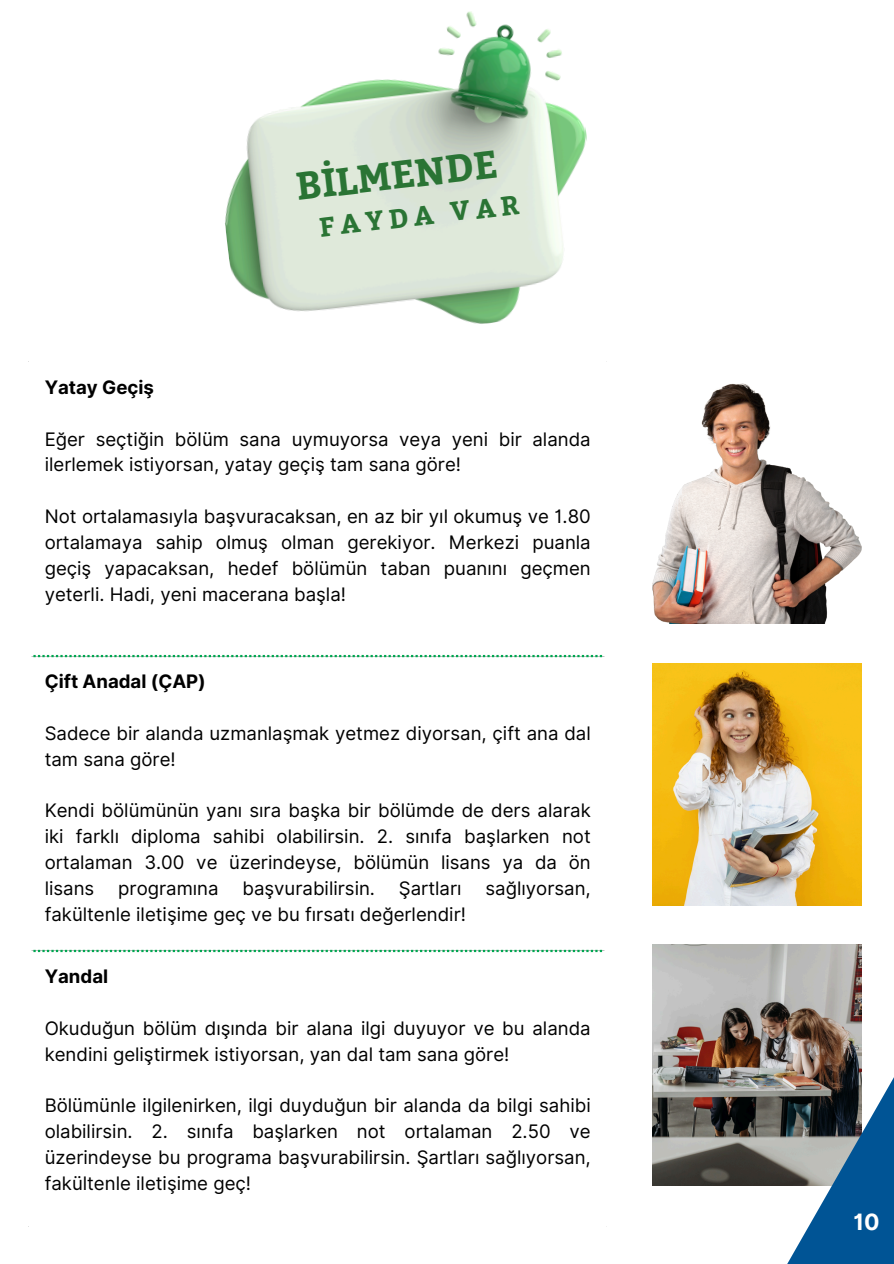
<style>
.page{position:relative;width:894px;height:1264px;background:#fff}
.page>*{position:absolute;margin:0;border:0;box-sizing:border-box;transform-origin:0 0}
.t1{font:700 38.7px "Bitter";color:#2a7434}
.t2{font:700 26.85px "Bitter";color:#2a7434}
.t3{font:700 22.5px "Inter";color:#fff}
.t4{font:18.6px/25.8px "Inter";color:#000}
.t5{font:700 18.6px "Inter";color:#000}
.s1{font-family:"Noto Sans"}
</style>
<div class="page">
<img style="left:225px;top:11px;width:362px;height:313px">
<svg style="left:33px;top:655px;width:569px;height:297px"></svg>
<img style="left:652px;top:383px;width:209px;height:241px">
<img style="left:652px;top:663px;width:209px;height:242px">
<img style="left:652px;top:944px;width:10px;height:241px">
<img style="left:662px;top:867px;width:231px;height:396px">
<p class="t1" style="left:292px;top:159px;width:204px;rotate:-7deg">B<span class="s1">İ</span>LMENDE</p>
<p class="t2" style="left:317px;top:208px;width:202px;rotate:-7deg">FAYDA VAR</p>
<p class="t5" style="left:45px;top:376px;width:111px">Yatay Geçiş</p>
<h1 class="t4" style="left:45px;top:426px;width:547px">Eğer seçtiğin bölüm sana uymuyorsa veya yeni bir alanda ilerlemek istiyorsan, yatay geçiş tam sana göre!</h1>
<p class="t4" style="left:45px;top:503px;width:547px;text-align:justify">Not ortalamasıyla başvuracaksan, en az bir yıl okumuş ve 1.80 ortalamaya sahip olmuş olman gerekiyor. Merkezi puanla geçiş yapacaksan, hedef bölümün taban puanını geçmen yeterli. Hadi, yeni macerana başla!</p>
<p class="t5" style="left:45px;top:670px;width:163px">Çift Anadal (ÇAP)</p>
<p class="t4" style="left:45px;top:720px;width:547px">Sadece bir alanda uzmanlaşmak yetmez diyorsan, çift ana dal tam sana göre!</p>
<p class="t4" style="left:45px;top:797px;width:547px;text-align:justify">Kendi bölümünün yanı sıra başka bir bölümde de ders alarak iki farklı diploma sahibi olabilirsin. 2. sınıfa başlarken not ortalaman 3.00 ve üzerindeyse, bölümün lisans ya da ön lisans</p>
<p class="t4" style="left:118px;top:875px;width:102px">programına</p>
<p class="t4" style="left:242px;top:875px;width:134px">başvurabilirsin.</p>
<p class="t4" style="left:399px;top:875px;width:64px">Şartları</p>
<p class="t4" style="left:485px;top:875px;width:107px">sağlıyorsan,</p>
<p class="t4" style="left:45px;top:901px;width:422px">fakültenle iletişime geç ve bu fırsatı değerlendir!</p>
<p class="t5" style="left:45px;top:965px;width:65px">Yandal</p>
<p class="t4" style="left:45px;top:1014px;width:547px">Okuduğun bölüm dışında bir alana ilgi duyuyor ve bu alanda kendini geliştirmek istiyorsan, yan dal tam sana göre!</p>
<p class="t4" style="left:45px;top:1092px;width:547px;text-align:justify">Bölümünle ilgilenirken, ilgi duyduğun bir alanda da bilgi sahibi olabilirsin. 2. sınıfa başlarken not ortalaman 2.50 ve üzerindeyse bu programa başvurabilirsin. Şartları sağlıyorsan, fakültenle iletişime geç!</p>
<p class="t3" style="left:853px;top:1208px;width:28px">10</p>
</div>
